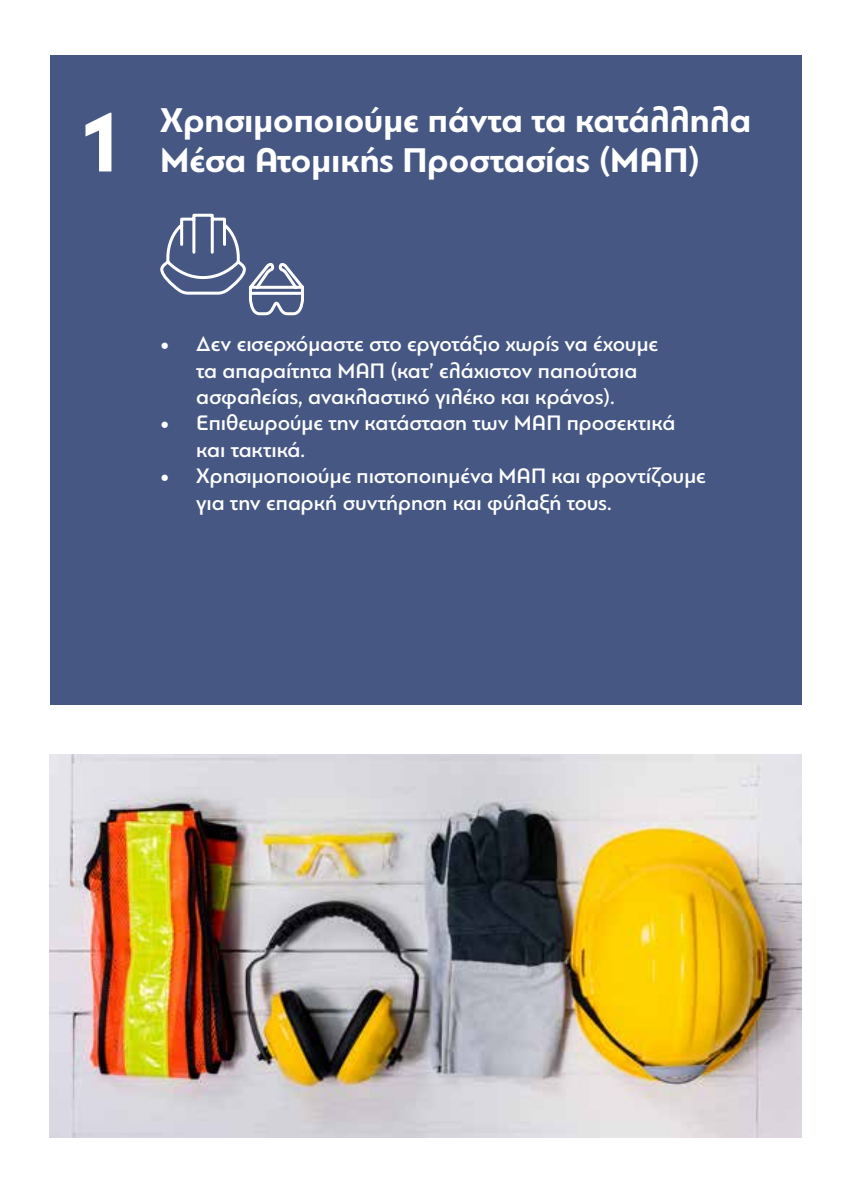
<style>
.page{position:relative;width:851px;height:1191px;background:#fff}
.page>*{position:absolute;margin:0;border:0;box-sizing:border-box;transform-origin:0 0}
.t1{font:700 88px "PF Bague Uni Pro";color:#fff}
.t2{font:700 36px "PF Bague Uni Pro";color:#fff}
.t3{font:500 22px/26.4px "PF Bague Uni Pro";color:#fff}
.s1{font-family:"Minion Pro";font-weight:400;font-size:24px}
</style>
<div class="page">
<div style="left:50px;top:55px;width:751px;height:649px;background:#465783"></div>
<img style="left:50px;top:754px;width:751px;height:383px">
<svg style="left:160px;top:213px;width:144px;height:103px"></svg>
<h1 class="t1" style="left:77px;top:89px;width:52px">1</h1>
<h2 class="t2" style="left:160px;top:99px;width:592px">Χρησιμοποιούμε πάντα τα κατάλληλα</h2>
<h2 class="t2" style="left:160px;top:139px;width:541px">Μέσα Ατομικής Προστασίας (ΜΑΠ)</h2>
<p class="t3" style="left:196px;top:331px;width:463px;text-indent:-36px"><span class="s1">•</span> Δεν εισερχόμαστε στο εργοτάξιο χωρίς να έχουμε τα απαραίτητα ΜΑΠ (κατ’ ελάχιστον παπούτσια ασφαλείας, ανακλαστικό γιλέκο και κράνος).</p>
<p class="t3" style="left:196px;top:410px;width:480px;text-indent:-36px"><span class="s1">•</span> Επιθεωρούμε την κατάσταση των ΜΑΠ προσεκτικά και τακτικά.</p>
<p class="t3" style="left:196px;top:463px;width:511px;text-indent:-36px"><span class="s1">•</span> Χρησιμοποιούμε πιστοποιημένα ΜΑΠ και φροντίζουμε για την επαρκή συντήρηση και φύλαξή τους.</p>
</div>
